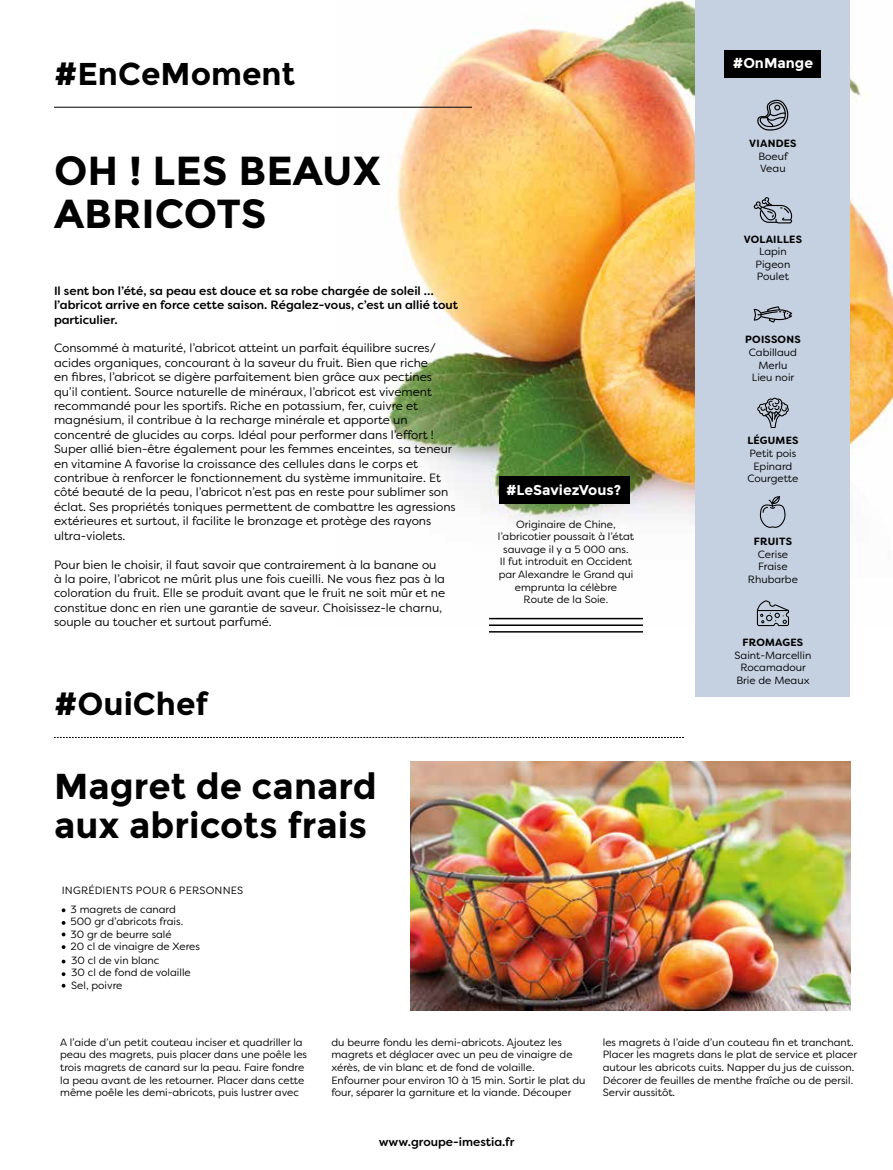
<style>
.page{position:relative;width:893px;height:1170px;background:#fff}
.page>*{position:absolute;margin:0;border:0;box-sizing:border-box;transform-origin:0 0}
.t1{font:700 40.5px/43.5px "Montserrat";color:#000}
.t2{font:700 36px/39px "Montserrat";color:#000}
.t3{font:700 31.5px "Montserrat";color:#000}
.t4{font:700 14.1px "Montserrat";color:#fff}
.t5{font:12px/14.4px "Filson Soft";color:#000}
.t6{font:500 12px/14.4px "Filson Soft";color:#000}
.t7{font:10.5px/12.6px "Filson Soft";color:#000;text-align:center}
.t8{font:700 10.5px "Filson Soft";letter-spacing:.02em;color:#000}
.t9{font:10.5px "Filson Soft";letter-spacing:.02em;color:#000}
</style>
<div class="page">
<img style="left:336px;top:0;width:557px;height:626px">
<div style="left:696px;top:0;width:154px;height:696px;background:#c5d0e0"></div>
<hr style="left:54px;top:107px;width:418px;height:1px;background:#000">
<div style="left:499px;top:476px;width:131px;height:28px;background:#000"></div>
<hr style="left:489px;top:617px;width:154px;height:2px;background:#000">
<hr style="left:489px;top:624px;width:154px;height:2px;background:#000">
<hr style="left:489px;top:631px;width:154px;height:1px;background:#000">
<div style="left:725px;top:50px;width:96px;height:28px;background:#000"></div>
<svg style="left:54px;top:737px;width:630px;height:1px"></svg>
<svg style="left:757px;top:99px;width:32px;height:31px"></svg>
<svg style="left:757px;top:398px;width:32px;height:30px"></svg>
<svg style="left:760px;top:496px;width:25px;height:32px"></svg>
<svg style="left:754px;top:197px;width:38px;height:26px"></svg>
<svg style="left:754px;top:306px;width:38px;height:16px"></svg>
<svg style="left:757px;top:600px;width:32px;height:26px"></svg>
<svg style="left:62px;top:908px;width:3px;height:4px"></svg>
<svg style="left:62px;top:932px;width:3px;height:4px"></svg>
<svg style="left:62px;top:959px;width:3px;height:4px"></svg>
<img style="left:411px;top:761px;width:439px;height:249px">
<h3 class="t3" style="left:54px;top:55px;width:243px">#EnCeMoment</h3>
<h1 class="t1" style="left:54px;top:149px;width:328px">OH ! LES BEAUX<br>ABRICOTS</h1>
<p class="t6" style="left:54px;top:283px;width:406px">Il sent bon l’été, sa peau est douce et sa robe chargée de soleil … l’abricot arrive en force cette saison. Régalez-vous, c’est un allié tout particulier.</p>
<p class="t5" style="left:54px;top:341px;width:403px">Consommé à maturité, l’abricot atteint un parfait équilibre sucres/ acides organiques, concourant à la saveur du fruit. Bien que riche<br>en fibres, l’abricot se digère parfaitement bien grâce aux pectines qu’il contient. Source naturelle de minéraux, l’abricot est vivement recommandé pour les sportifs. Riche en potassium, fer, cuivre et magnésium, il contribue à la recharge minérale et apporte un concentré de glucides au corps. Idéal pour performer dans l’effort !<br>Super allié bien-être également pour les femmes enceintes, sa teneur en vitamine A favorise la croissance des cellules dans le corps et contribue à renforcer le fonctionnement du système immunitaire. Et côté beauté de la peau, l’abricot n’est pas en reste pour sublimer son éclat. Ses propriétés toniques permettent de combattre les agressions extérieures et surtout, il facilite le bronzage et protège des rayons ultra-violets.</p>
<p class="t5" style="left:54px;top:557px;width:393px">Pour bien le choisir, il faut savoir que contrairement à la banane ou à la poire, l’abricot ne mûrit plus une fois cueilli. Ne vous fiez pas à la coloration du fruit. Elle se produit avant que le fruit ne soit mûr et ne constitue donc en rien une garantie de saveur. Choisissez-le charnu, souple au toucher et surtout parfumé.</p>
<h3 class="t3" style="left:54px;top:684px;width:156px">#OuiChef</h3>
<h2 class="t2" style="left:54px;top:767px;width:324px">Magret de canard aux abricots frais</h2>
<p class="t9" style="left:62px;top:883px;width:183px">INGRÉDIENTS POUR 6 PERSONNES</p>
<p class="t7" style="left:71px;top:902px;width:131px;text-align:left">3 magrets de canard<br>500 gr d’abricots frais.<br>30 gr de beurre salé<br>20 cl de vinaigre de Xeres</p>
<p class="t7" style="left:71px;top:953px;width:121px;text-align:left">30 cl de vin blanc<br>30 cl de fond de volaille<br>Sel, poivre</p>
<p class="t4" style="left:506px;top:481px;width:117px">#LeSaviezVous?</p>
<p class="t7" style="left:498px;top:517px;width:138px">Originaire de Chine, l’abricotier poussait à l’état sauvage il y a 5 000 ans.<br>Il fut introduit en Occident par Alexandre le Grand qui emprunta la célèbre<br>Route de la Soie.</p>
<p class="t4" style="left:733px;top:55px;width:82px">#OnMange</p>
<p class="t8" style="left:749px;top:137px;width:49px">VIANDES</p>
<p class="t7" style="left:758px;top:150px;width:31px;text-align:left">Boeuf<br>Veau</p>
<p class="t8" style="left:744px;top:232px;width:60px">VOLAILLES</p>
<p class="t7" style="left:756px;top:245px;width:36px">Lapin<br>Pigeon<br>Poulet</p>
<p class="t8" style="left:745px;top:333px;width:57px">POISSONS</p>
<p class="t7" style="left:749px;top:346px;width:50px">Cabillaud<br>Merlu<br>Lieu noir</p>
<p class="t8" style="left:747px;top:434px;width:53px">LÉGUMES</p>
<p class="t7" style="left:747px;top:447px;width:53px">Petit pois<br>Epinard<br>Courgette</p>
<p class="t8" style="left:754px;top:534px;width:40px">FRUITS</p>
<p class="t7" style="left:748px;top:547px;width:52px">Cerise<br>Fraise<br>Rhubarbe</p>
<p class="t8" style="left:743px;top:635px;width:62px">FROMAGES</p>
<p class="t7" style="left:735px;top:648px;width:78px">Saint-Marcellin<br>Rocamadour<br>Brie de Meaux</p>
<p class="t7" style="left:60px;top:1035px;width:248px;text-align:left">A l’aide d’un petit couteau inciser et quadriller la peau des magrets, puis placer dans une poêle les trois magrets de canard sur la peau. Faire fondre la peau avant de les retourner. Placer dans cette même poêle les demi-abricots, puis lustrer avec</p>
<p class="t7" style="left:331px;top:1035px;width:256px;text-align:left">du beurre fondu les demi-abricots. Ajoutez les magrets et déglacer avec un peu de vinaigre de xérès, de vin blanc et de fond de volaille.<br>Enfourner pour environ 10 à 15 min. Sortir le plat du four, séparer la garniture et la viande. Découper</p>
<p class="t6" style="left:379px;top:1134px;width:137px">www.groupe-imestia.fr</p>
<p class="t7" style="left:603px;top:1035px;width:256px;text-align:left">les magrets à l’aide d’un couteau fin et tranchant.<br>Placer les magrets dans le plat de service et placer autour les abricots cuits. Napper du jus de cuisson.<br>Décorer de feuilles de menthe fraîche ou de persil.<br>Servir aussitôt.</p>
</div>
